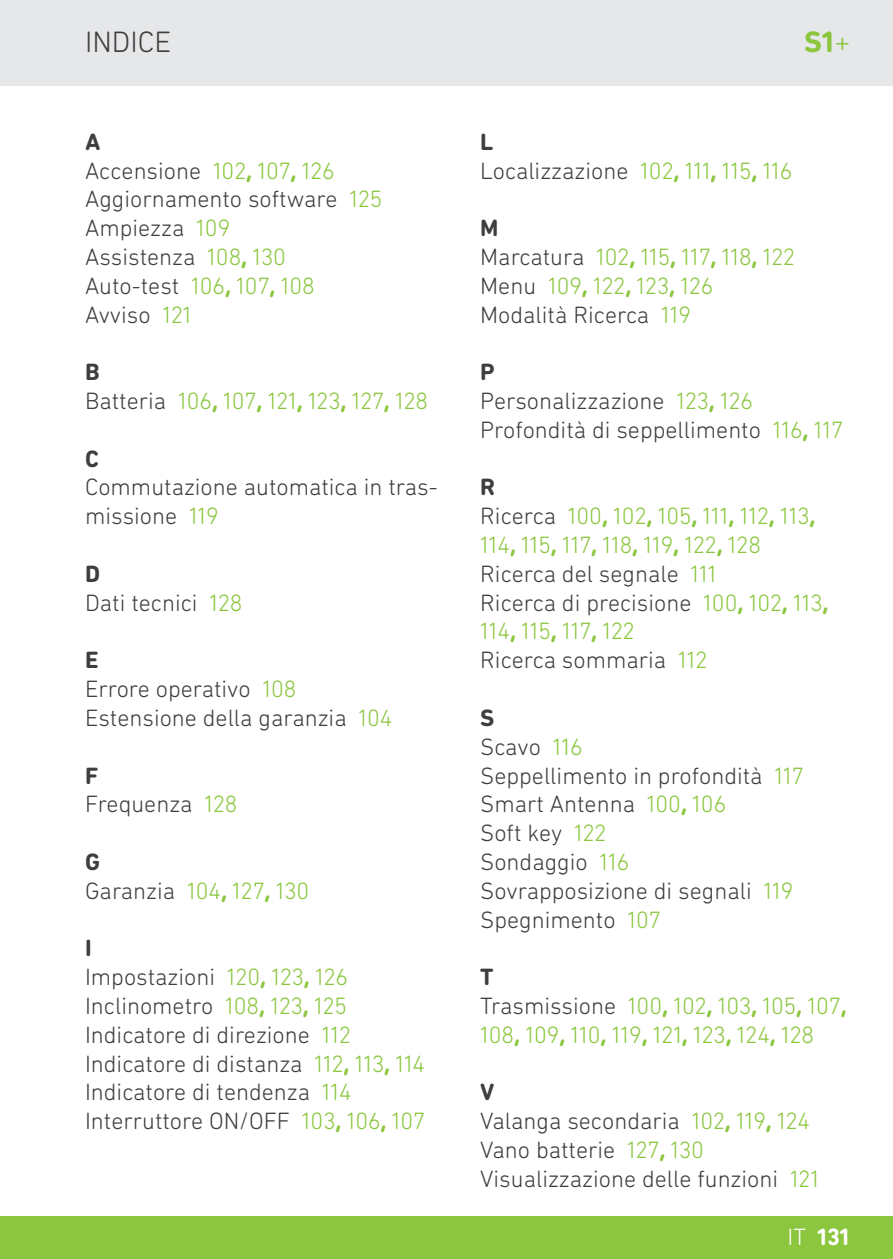
<style>
.page{position:relative;width:893px;height:1259px;background:#fff}
.page>*{position:absolute;margin:0;border:0;box-sizing:border-box;transform-origin:0 0}
.t1{font:300 30px "DIN Next Rounded LT Pro";color:#3e3e3f}
.t2{font:700 30px "DIN Next Rounded LT Pro";color:#8bc63e}
.t3{font:300 24px/28.8px "DIN Next Rounded LT Pro";color:#3e3e3f}
.t4{font:300 24px/28.8px "DIN Next Rounded LT Pro";color:#8bc63e}
.t5{font:700 24px "DIN Next Rounded LT Pro";color:#fff}
.t6{font:700 24px "DIN Next Rounded LT Pro";color:#3e3e3f}
.s1{font-weight:300}
.s2{font-weight:700}
.s3{color:#8bc63e}
.s4{font-weight:700;color:#8bc63e}
.s5{font-weight:700;color:#3e3e3f}
.s6{color:#3e3e3f}
</style>
<div class="page">
<div style="left:0;top:0;width:893px;height:85px;background:#e6e7e9"></div>
<div style="left:0;top:1216px;width:893px;height:43px;background:#8bc63e"></div>
<p class="t1" style="left:85px;top:25px;width:88px">inDicE</p>
<p class="t2" style="left:804px;top:24px;width:48px">S1<span class="s1">+</span></p>
<p class="t3" style="left:85px;top:127px;width:299px"><span class="s2">A<br></span>Accensione <span class="s3">102</span><span class="s4">,</span> <span class="s3">107</span><span class="s4">,</span> <span class="s3">126<br></span>Aggiornamento software <span class="s3">125<br></span>Ampiezza <span class="s3">109<br></span>Assistenza <span class="s3">108</span><span class="s4">,</span> <span class="s3">130<br></span>Auto-test <span class="s3">106</span><span class="s4">,</span> <span class="s3">107</span><span class="s4">,</span> <span class="s3">108<br></span>Avviso <span class="s3">121</span></p>
<p class="t4" style="left:85px;top:357px;width:345px"><span class="s5">B<br></span><span class="s6">batteria</span> 106<span class="s2">,</span> 107<span class="s2">,</span> 121<span class="s2">,</span> 123<span class="s2">,</span> 127<span class="s2">,</span> 128</p>
<p class="t6" style="left:85px;top:444px;width:15px">C</p>
<p class="t3" style="left:85px;top:472px;width:354px">commutazione automatica in tras&shy;missione <span class="s3">119</span></p>
<p class="t3" style="left:85px;top:559px;width:159px"><span class="s2">D<br></span>Dati tecnici <span class="s3">128</span></p>
<p class="t3" style="left:85px;top:645px;width:309px"><span class="s2">E<br></span>Errore operativo <span class="s3">108<br></span>Estensione della garanzia <span class="s3">104</span></p>
<p class="t3" style="left:85px;top:760px;width:154px"><span class="s2">F<br></span>frequenza <span class="s3">128</span></p>
<p class="t4" style="left:85px;top:847px;width:226px"><span class="s5">G<br></span><span class="s6">garanzia</span> 104<span class="s2">,</span> 127<span class="s2">,</span> 130</p>
<p class="t3" style="left:85px;top:933px;width:342px"><span class="s2">I<br></span>impostazioni <span class="s3">120</span><span class="s4">,</span> <span class="s3">123</span><span class="s4">,</span> <span class="s3">126 </span>inclinometro <span class="s3">108</span><span class="s4">,</span> <span class="s3">123</span><span class="s4">,</span> <span class="s3">125 </span>indicatore di direzione <span class="s3">112 </span>indicatore di distanza <span class="s3">112</span><span class="s4">,</span> <span class="s3">113</span><span class="s4">,</span> <span class="s3">114 </span>indicatore di tendenza <span class="s3">114 </span>interruttore on/off <span class="s3">103</span><span class="s4">,</span> <span class="s3">106</span><span class="s4">,</span> <span class="s3">107</span></p>
<p class="t3" style="left:480px;top:127px;width:314px"><span class="s2">L<br></span>Localizzazione <span class="s3">102</span><span class="s4">,</span> <span class="s3">111</span><span class="s4">,</span> <span class="s3">115</span><span class="s4">,</span> <span class="s3">116</span></p>
<p class="t4" style="left:480px;top:213px;width:316px"><span class="s5">M<br></span><span class="s6">Marcatura</span> 102<span class="s2">,</span> 115<span class="s2">,</span> 117<span class="s2">,</span> 118<span class="s2">,</span> 122<br><span class="s6">Menu</span> 109<span class="s2">,</span> 122<span class="s2">,</span> 123<span class="s2">,</span> 126<br><span class="s6">Modalità ricerca</span> 119</p>
<p class="t3" style="left:480px;top:357px;width:364px"><span class="s2">P<br></span>personalizzazione <span class="s3">123</span><span class="s4">,</span> <span class="s3">126 </span>profondità di seppellimento <span class="s3">116</span><span class="s4">,</span> <span class="s3">117</span></p>
<p class="t4" style="left:480px;top:472px;width:350px"><span class="s5">R<br></span><span class="s6">ricerca</span> 100<span class="s2">,</span> 102<span class="s2">,</span> 105<span class="s2">,</span> 111<span class="s2">,</span> 112<span class="s2">,</span> 113<span class="s2">,<br></span>114<span class="s2">,</span> 115<span class="s2">,</span> 117<span class="s2">,</span> 118<span class="s2">,</span> 119<span class="s2">,</span> 122<span class="s2">,</span> 128 <span class="s6">ricerca del segnale</span> 111<br><span class="s6">ricerca di precisione</span> 100<span class="s2">,</span> 102<span class="s2">,</span> 113<span class="s2">,<br></span>114<span class="s2">,</span> 115<span class="s2">,</span> 117<span class="s2">,</span> 122<br><span class="s6">ricerca sommaria</span> 112</p>
<p class="t3" style="left:480px;top:703px;width:325px"><span class="s2">S<br></span>Scavo <span class="s3">116<br></span>Seppellimento in profondità <span class="s3">117<br></span>Smart Antenna <span class="s3">100</span><span class="s4">,</span> <span class="s3">106<br></span>Soft key <span class="s3">122<br></span>Sondaggio <span class="s3">116<br></span>Sovrapposizione di segnali <span class="s3">119<br></span>Spegnimento <span class="s3">107</span></p>
<p class="t4" style="left:480px;top:962px;width:368px"><span class="s5">T<br></span><span class="s6">Trasmissione</span> 100<span class="s2">,</span> 102<span class="s2">,</span> 103<span class="s2">,</span> 105<span class="s2">,</span> 107<span class="s2">,<br></span>108<span class="s2">,</span> 109<span class="s2">,</span> 110<span class="s2">,</span> 119<span class="s2">,</span> 121<span class="s2">,</span> 123<span class="s2">,</span> 124<span class="s2">,</span> 128</p>
<p class="t3" style="left:480px;top:1077px;width:340px"><span class="s2">V<br></span>Valanga secondaria <span class="s3">102</span><span class="s4">,</span> <span class="s3">119</span><span class="s4">,</span> <span class="s3">124<br></span>Vano batterie <span class="s3">127</span><span class="s4">,</span> <span class="s3">130<br></span>Visualizzazione delle funzioni <span class="s3">121</span></p>
<p class="t5" style="left:787px;top:1223px;width:64px"><span class="s1">iT</span> 131</p>
</div>
